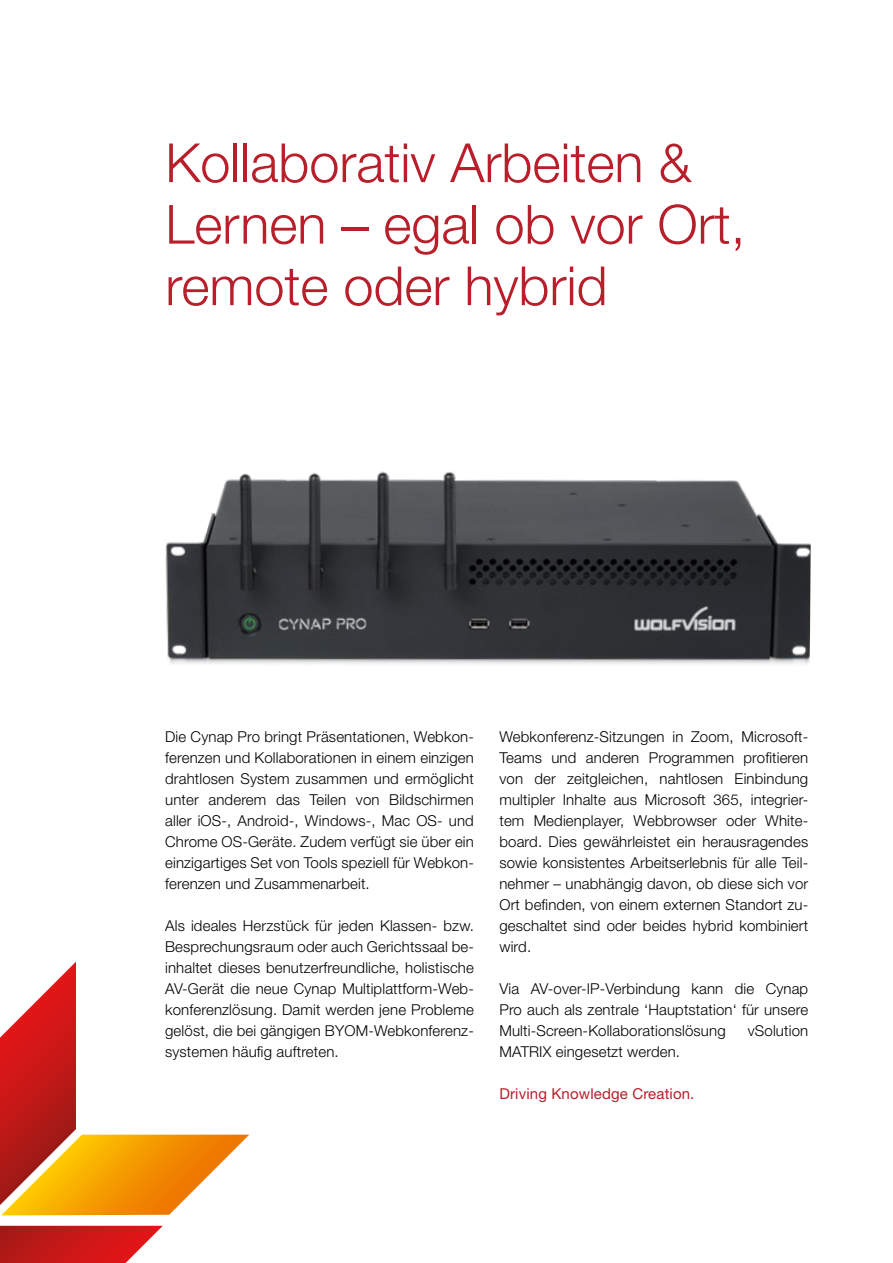
<style>
.page{position:relative;width:893px;height:1263px;background:#fff}
.page>*{position:absolute;margin:0;border:0;box-sizing:border-box;transform-origin:0 0}
.t1{font:300 54px/61.5px "Helvetica Neue LT Pro";color:#b91e2b}
.t2{font:300 15px/21px "Helvetica Neue LT Pro";letter-spacing:.01em;color:#000;text-align:justify}
.t3{font:15px "Helvetica Neue LT Pro";letter-spacing:.01em;color:#b91e2b}
</style>
<div class="page">
<svg style="left:0;top:1226px;width:163px;height:37px;background:#cd3231"></svg>
<svg style="left:0;top:961px;width:249px;height:254px"></svg>
<img style="left:165px;top:471px;width:646px;height:193px">
<h1 class="t1" style="left:165px;top:131px;width:582px">Kollaborativ Arbeiten &amp;<br>Lernen – egal ob vor Ort, remote oder hybrid</h1>
<p class="t2" style="left:165px;top:726px;width:310px">Die Cynap Pro bringt Präsentationen, Webkon&shy;ferenzen und Kollaborationen in einem einzigen drahtlosen System zusammen und ermöglicht unter anderem das Teilen von Bildschirmen aller iOS-, Android-, Windows-, Mac OS- und Chrome OS-Geräte. Zudem verfügt sie über ein einzigartiges Set von Tools speziell für Webkon&shy;ferenzen und Zusammenarbeit.</p>
<p class="t2" style="left:165px;top:915px;width:310px">Als ideales Herzstück für jeden Klassen- bzw.<br>Besprechungsraum oder auch Gerichtssaal be&shy;inhaltet dieses benutzerfreundliche, holistische AV-Gerät die neue Cynap Multiplattform-Web&shy;konferenzlösung. Damit werden jene Probleme gelöst, die bei gängigen BYOM-Webkonferenz&shy;systemen häufig auftreten.</p>
<p class="t2" style="left:499px;top:726px;width:310px">Webkonferenz-Sitzungen in Zoom, Microsoft-Teams und anderen Programmen profitieren von der zeitgleichen, nahtlosen Einbindung multipler Inhalte aus Microsoft 365, integrier&shy;tem Medienplayer, Webbrowser oder White&shy;board. Dies gewährleistet ein herausragendes sowie konsistentes Arbeitserlebnis für alle Teil&shy;nehmer – unabhängig davon, ob diese sich vor Ort befinden, von einem externen Standort zu&shy;geschaltet sind oder beides hybrid kombiniert wird.</p>
<p class="t2" style="left:499px;top:978px;width:310px">Via AV-over-IP-Verbindung kann die Cynap Pro auch als zentrale ‘Hauptstation‘ für unsere Multi-Screen-Kollaborationslösung</p>
<p class="t2" style="left:748px;top:1020px;width:62px">vSolution</p>
<p class="t2" style="left:499px;top:1041px;width:182px">MATRIX eingesetzt werden.</p>
<p class="t3" style="left:499px;top:1085px;width:197px">Driving Knowledge Creation.</p>
</div>
